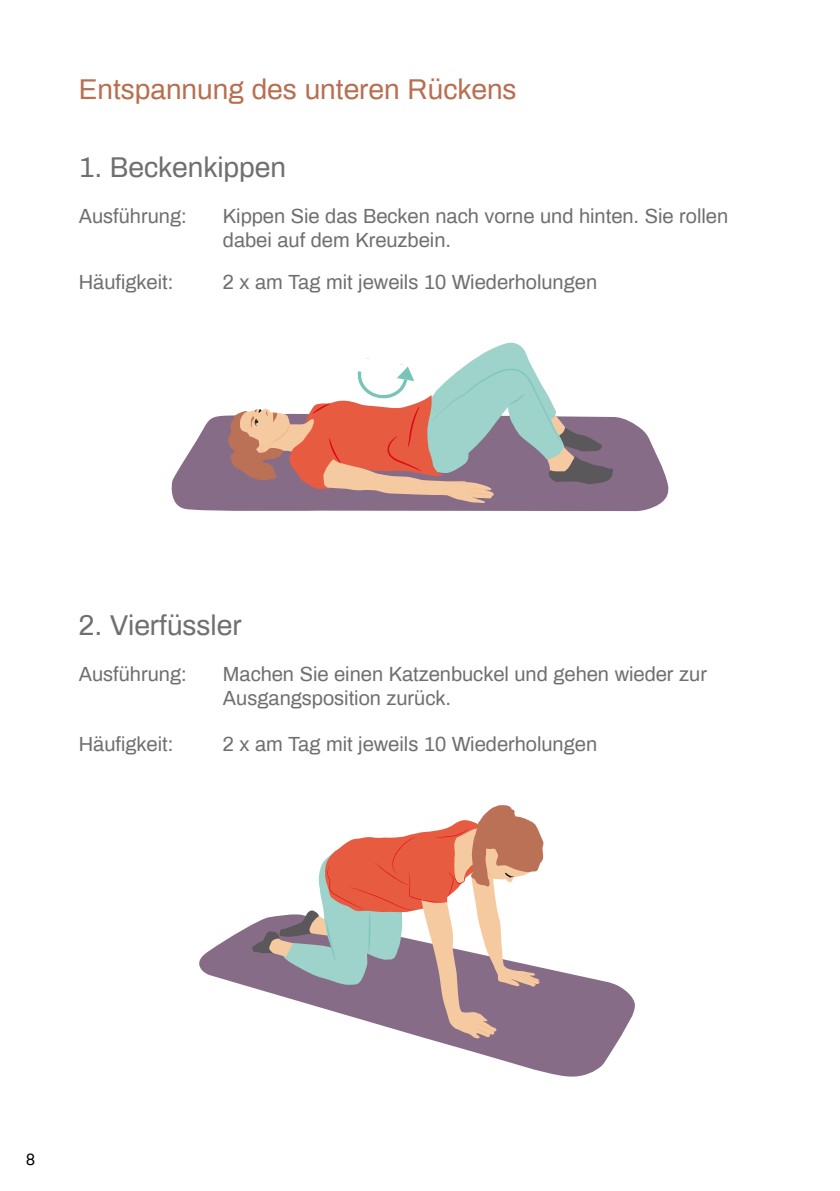
<style>
.page{position:relative;width:840px;height:1191px;background:#fff}
.page>*{position:absolute;margin:0;border:0;box-sizing:border-box;transform-origin:0 0}
.t1{font:28px "Archivo";color:#b86f50}
.t2{font:28px "Archivo";color:#706f6f}
.t3{font:20px/24px "Archivo";color:#706f6f}
.t4{font:16px "Archivo";color:#000}
</style>
<div class="page">
<svg style="left:199px;top:925px;width:435px;height:151px"></svg>
<svg style="left:251px;top:805px;width:294px;height:233px"></svg>
<svg style="left:172px;top:415px;width:496px;height:96px;fill:#876c88"></svg>
<svg style="left:227px;top:342px;width:387px;height:161px"></svg>
<h1 class="t1" style="left:79px;top:69px;width:439px">Entspannung des unteren Rückens</h1>
<h1 class="t2" style="left:79px;top:146px;width:209px">1. Beckenkippen</h1>
<p class="t3" style="left:79px;top:202px;width:109px">Ausführung:</p>
<p class="t3" style="left:223px;top:202px;width:506px">Kippen Sie das Becken nach vorne und hinten. Sie rollen dabei auf dem Kreuzbein.</p>
<p class="t3" style="left:79px;top:268px;width:96px">Häufigkeit:</p>
<p class="t3" style="left:223px;top:268px;width:375px">2 x am Tag mit jeweils 10 Wiederholungen</p>
<h1 class="t2" style="left:79px;top:605px;width:164px">2. Vierfüssler</h1>
<p class="t3" style="left:79px;top:661px;width:109px">Ausführung:</p>
<p class="t3" style="left:223px;top:661px;width:485px">Machen Sie einen Katzenbuckel und gehen wieder zur<br>Ausgangsposition zurück.</p>
<p class="t3" style="left:79px;top:731px;width:96px">Häufigkeit:</p>
<p class="t3" style="left:223px;top:731px;width:375px">2 x am Tag mit jeweils 10 Wiederholungen</p>
<p class="t4" style="left:26px;top:1147px;width:10px">8</p>
</div>
